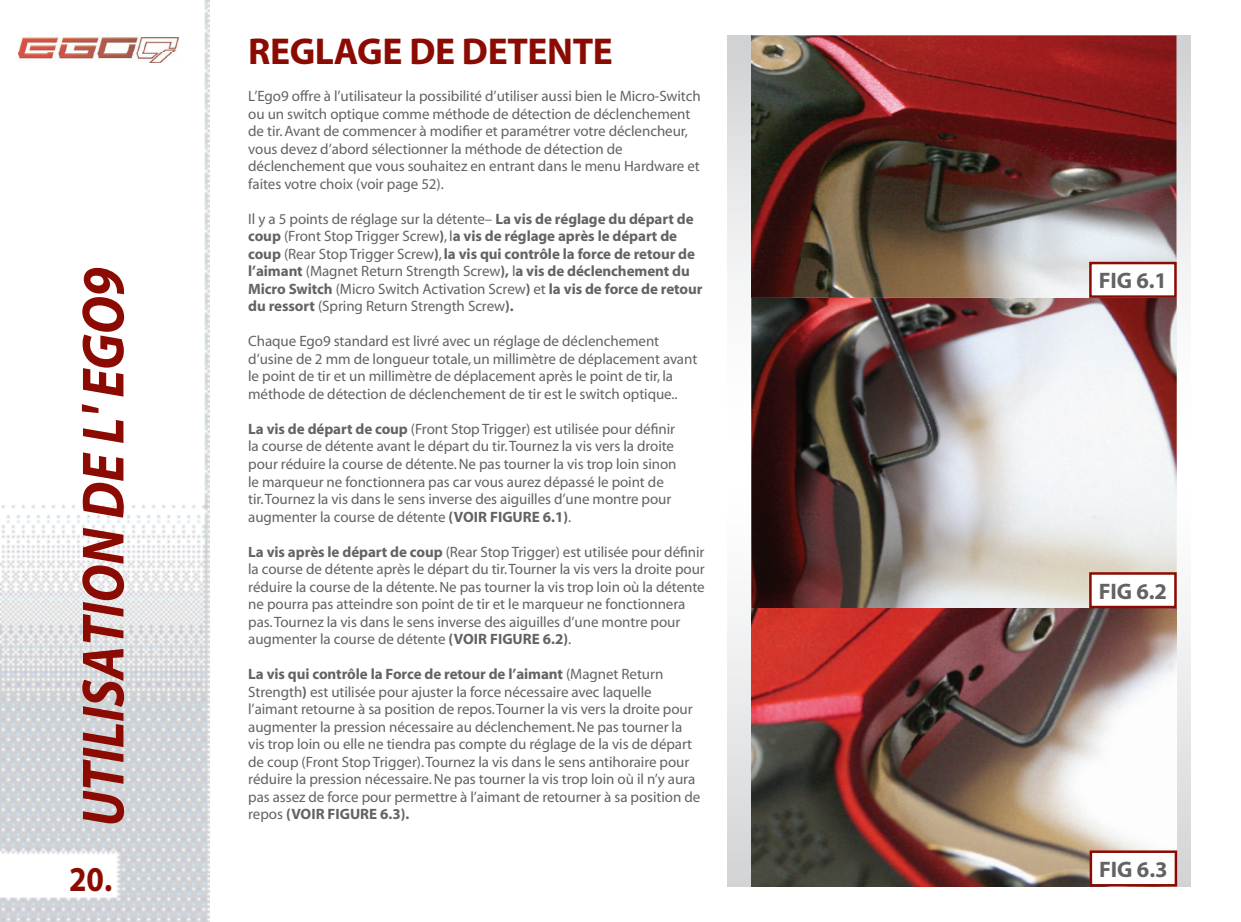
<style>
.page{position:relative;width:1241px;height:922px;background:#fff}
.page>*{position:absolute;margin:0;border:0;box-sizing:border-box;transform-origin:0 0}
.t1{font:italic 700 60px "Myriad";color:#8b0a02;scale:.9 1}
.t2{font:700 37.5px "Myriad";color:#8b0a02}
.t3{font:700 35px "Myriad";color:#8b0a02;scale:.9 1}
.t4{font:700 22.5px "Myriad";color:#636366}
.t5{font:15px/17.5px "Myriad";letter-spacing:-.005em;color:#636366}
.t6{font:700 15px/17.5px "Myriad";letter-spacing:-.005em;color:#636366}
.s1{font-weight:400}
.s2{font-weight:700}
</style>
<div class="page">
<svg style="left:727px;top:35px;width:463px;height:851px"></svg>
<img style="left:751px;top:35px;width:425px;height:573px">
<img style="left:751px;top:608px;width:425px;height:278px">
<div style="left:1090px;top:573px;width:85px;height:34px;background:#fff"></div>
<div style="left:1088px;top:572px;width:88px;height:36px;border:2px solid #8b0a02"></div>
<div style="left:1090px;top:851px;width:85px;height:34px;background:#fff"></div>
<div style="left:1089px;top:850px;width:87px;height:36px;border:2px solid #8b0a02"></div>
<div style="left:1090px;top:263px;width:85px;height:33px;background:#fff"></div>
<div style="left:1088px;top:262px;width:88px;height:36px;border:2px solid #8b0a02"></div>
<img style="left:0;top:0;width:210px;height:921px">
<img style="left:18px;top:38px;width:160px;height:25px">
<h1 class="t1" style="left:72px;top:826px;width:622px;rotate:-90deg">UTILISATION DE L' EGO9</h1>
<h3 class="t3" style="left:69px;top:861px;width:49px">20.</h3>
<h2 class="t2" style="left:248px;top:32px;width:23px">reglage</h2>
<h2 class="t2" style="left:409px;top:32px;width:100px">de detente</h2>
<p class="t5" style="left:248px;top:88px;width:454px">L’Ego9 offre à l’utilisateur la possibilité d’utiliser aussi bien le Micro-Switch ou un switch optique comme méthode de détection de déclenchement de tir. Avant de commencer à modifier et paramétrer votre déclencheur, vous devez d’abord sélectionner la méthode de détection de déclenchement que vous souhaitez en entrant dans le menu Hardware et faites votre choix (voir page 52).</p>
<p class="t6" style="left:248px;top:210px;width:456px"><span class="s1">I l y a 5 points de réglage sur la détente–</span> La vis de réglage du départ de coup <span class="s1">(Front Stop Trigger Screw</span>)<span class="s1">, l</span>a vis de réglage après le départ de coup <span class="s1">(Rear Stop Trigger Screw</span>)<span class="s1">,</span> la vis qui contrôle la force de retour de l’aimant <span class="s1">(Magnet Return Strength Screw</span>), <span class="s1">l</span>a vis de déclenchement du Micro Switch <span class="s1">(Micro Switch Activation Screw</span>) <span class="s1">et</span> la vis de force de retour du ressort <span class="s1">(Spring Return Strength Screw</span>).</p>
<p class="t5" style="left:248px;top:333px;width:450px">Chaque Ego9 standard est livré avec un réglage de déclenchement d’usine de 2 mm de longueur totale, un millimètre de déplacement avant le point de tir et un millimètre de déplacement après le point de tir, la méthode de détection de déclenchement de tir est le switch optique..</p>
<p class="t5" style="left:248px;top:421px;width:430px"><span class="s2">La vis de départ de coup</span> (Front Stop Trigger) est utilisée pour définir la course de détente avant le départ du tir. Tournez la vis vers la droite pour réduire la course de détente. Ne pas tourner la vis trop loin sinon le marqueur ne fonctionnera pas car vous aurez dépassé le point de tir. Tournez la vis dans le sens inverse des aiguilles d’une montre pour augmenter la course de détente <span class="s2">(voir Figure</span></p>
<p class="t6" style="left:542px;top:508px;width:30px">6.1)<span class="s1">.</span></p>
<p class="t5" style="left:248px;top:543px;width:458px"><span class="s2">La vis après le départ de coup</span> (Rear Stop Trigger) est utilisée pour définir la course de détente après le départ du tir. Tourner la vis vers la droite pour réduire la course de la détente. Ne pas tourner la vis trop loin où la détente ne pourra pas atteindre son point de tir et le marqueur ne fonctionnera pas. Tournez la vis dans le sens inverse des aiguilles d’une montre pour augmenter la course de détente <span class="s2">(voir Figure</span></p>
<p class="t6" style="left:542px;top:630px;width:30px">6.2)<span class="s1">.</span></p>
<p class="t5" style="left:248px;top:666px;width:453px"><span class="s2">La vis qui contrôle la Force de retour de l’aimant</span> (Magnet Return Strength<span class="s2">)</span> est utilisée pour ajuster la force nécessaire avec laquelle l’aimant retourne à sa position de repos. Tourner la vis vers la droite pour augmenter la pression nécessaire au déclenchement. Ne pas tourner la vis trop loin ou elle ne tiendra pas compte du réglage de la vis de départ de coup (Front Stop Trigger). Tournez la vis dans le sens antihoraire pour réduire la pression nécessaire. Ne pas tourner la vis trop loin où il n’y aura pas assez de force pour permettre à l’aimant de retourner à sa position de repos <span class="s2">(voir Figure</span></p>
<p class="t6" style="left:380px;top:805px;width:31px">6.3).</p>
<h3 class="t4" style="left:1098px;top:269px;width:70px">FIG 6.1</h3>
<h3 class="t4" style="left:1098px;top:579px;width:70px">FIG 6.2</h3>
<h3 class="t4" style="left:1098px;top:857px;width:70px">FIG 6.3</h3>
</div>
